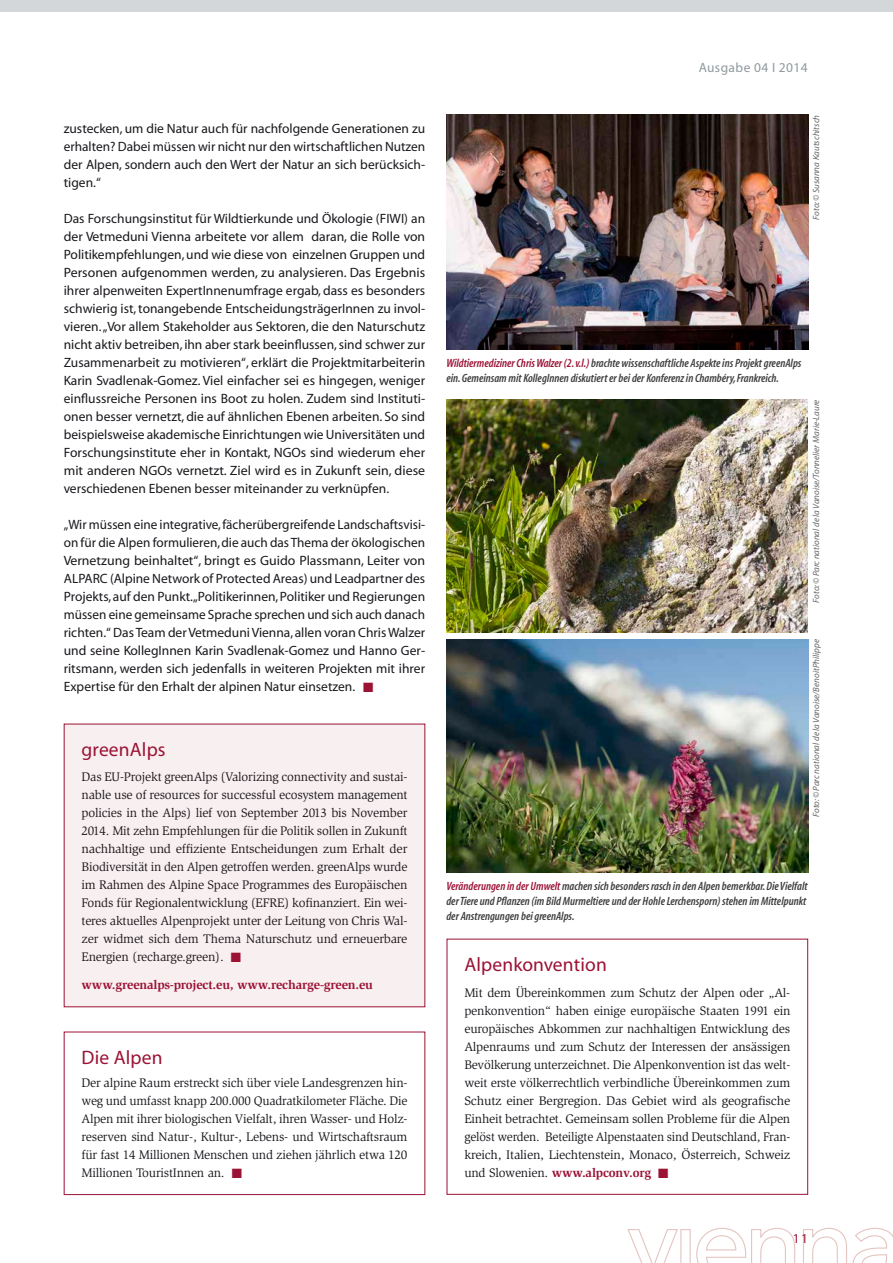
<style>
.page{position:relative;width:893px;height:1263px;background:#fff}
.page>*{position:absolute;margin:0;border:0;box-sizing:border-box;transform-origin:0 0}
.t1{font:19.5px "Myriad MM 400 600";letter-spacing:.01em;color:#9b1235}
.t2{font:13.5px/18px "Myriad MM 400 600";color:#1a171c;text-align:justify}
.t3{font:13.5px "Myriad MM 400 600";letter-spacing:.03em;color:#90999e}
.t4{font:13.5px "Myriad MM 400 600";color:#9b1235}
.t5{font:12.75px/18px "Slimbach";letter-spacing:-.015em;color:#1a171c;text-align:justify}
.t6{font:700 12.75px "Slimbach";letter-spacing:-.015em;color:#9b1235}
.t7{font:12px/15px "Myriad MM It 565 300";color:#3e3e40}
.t8{font:9px "Myriad MM It 400 600";color:#646567}
.s1{color:#9b1235}
.s2{font-weight:700;color:#9b1235}
</style>
<div class="page">
<svg style="left:627px;top:1227px;width:169px;height:36px"></svg>
<svg style="left:803px;top:1227px;width:90px;height:36px"></svg>
<div style="left:0;top:0;width:893px;height:12px;background:#d3d7da"></div>
<img style="left:446px;top:400px;width:362px;height:233px">
<img style="left:447px;top:639px;width:361px;height:233px">
<div style="left:64px;top:724px;width:361px;height:283px;background:#f8f0f0"></div>
<img style="left:447px;top:115px;width:361px;height:234px">
<div style="left:64px;top:1032px;width:361px;height:163px;border:1px solid #9b1235"></div>
<div style="left:447px;top:939px;width:361px;height:256px;border:1px solid #9b1235"></div>
<p class="t2" style="left:64px;top:120px;width:363px">zustecken, um die Natur auch für nachfolgende Generationen zu erhalten? Dabei müssen wir nicht nur den wirtschaftlichen Nutzen der Alpen, sondern auch den Wert der Natur an sich berücksich&shy;tigen.“</p>
<p class="t2" style="left:64px;top:210px;width:363px">Das Forschungsinstitut für Wildtierkunde und Ökologie (FIWI) an der Vetmeduni Vienna arbeitete vor allem daran, die Rolle von Politikempfehlungen, und wie diese von einzelnen Gruppen und Personen aufgenommen werden, zu analysieren. Das Ergebnis ihrer alpenweiten ExpertInnenumfrage ergab, dass es besonders schwierig ist, tonangebende EntscheidungsträgerInnen zu invol&shy;vieren. „Vor allem Stakeholder aus Sektoren, die den Naturschutz nicht aktiv betreiben, ihn aber stark beeinflussen, sind schwer zur Zusammenarbeit zu motivieren“, erklärt die Projektmitarbeiterin Karin Svadlenak-Gomez. Viel einfacher sei es hingegen, weniger einflussreiche Personen ins Boot zu holen. Zudem sind Instituti&shy;onen besser vernetzt, die auf ähnlichen Ebenen arbeiten. So sind beispielsweise akademische Einrichtungen wie Universitäten und Forschungsinstitute eher in Kontakt, NGOs sind wiederum eher mit anderen NGOs vernetzt. Ziel wird es in Zukunft sein, diese verschiedenen Ebenen besser miteinander zu verknüpfen.</p>
<p class="t2" style="left:64px;top:516px;width:363px">„Wir müssen eine integrative, fächerübergreifende Landschaftsvisi&shy;on für die Alpen formulieren, die auch das Thema der ökologischen Vernetzung beinhaltet“, bringt es Guido Plassmann, Leiter von ALPARC (Alpine Network of Protected Areas) und Leadpartner des Projekts, auf den Punkt. „Politikerinnen, Politiker und Regierungen müssen eine gemeinsame Sprache sprechen und sich auch danach richten.“ Das Team der Vetmeduni Vienna, allen voran Chris Walzer und seine KollegInnen Karin Svadlenak-Gomez und Hanno Ger&shy;ritsmann, werden sich jedenfalls in weiteren Projekten mit ihrer Expertise für den Erhalt der alpinen Natur einsetzen. <span class="s1">■</span></p>
<h1 class="t1" style="left:82px;top:740px;width:86px">greenAlps</h1>
<p class="t5" style="left:82px;top:768px;width:327px">Das EU-Projekt greenAlps (Valorizing connectivity and sustai&shy;nable use of resources for successful ecosystem management policies in the Alps) lief von September 2013 bis November 2014. Mit zehn Empfehlungen für die Politik sollen in Zukunft nachhaltige und effiziente Entscheidungen zum Erhalt der Biodiversität in den Alpen getroffen werden. greenAlps wurde im Rahmen des Alpine Space Programmes des Europäischen Fonds für Regionalentwicklung (EFRE) kofinanziert. Ein wei&shy;teres aktuelles Alpenprojekt unter der Leitung von Chris Wal&shy;zer widmet sich dem Thema Naturschutz und erneuerbare Energien (recharge.green). <span class="s1">■</span></p>
<p class="t6" style="left:82px;top:977px;width:293px">www.greenalps-project.eu, www.recharge-green.eu</p>
<h1 class="t1" style="left:82px;top:1048px;width:83px">Die Alpen</h1>
<p class="t5" style="left:82px;top:1074px;width:327px">Der alpine Raum erstreckt sich über viele Landesgrenzen hin&shy;weg und umfasst knapp 200.000 Quadratkilometer Fläche. Die Alpen mit ihrer biologischen Vielfalt, ihren Wasser- und Holz&shy;reserven sind Natur-, Kultur-, Lebens- und Wirtschaftsraum für fast 14 Millionen Menschen und ziehen jährlich etwa 120<br>Millionen TouristInnen an. <span class="s1">■</span></p>
<p class="t3" style="left:699px;top:61px;width:111px">Ausgabe 04 I 2014</p>
<p class="t8" style="left:812px;top:220px;width:106px;rotate:-90deg">Foto: ©Susanna Kautschitsch</p>
<p class="t7" style="left:446px;top:356px;width:357px"><span class="s1">Wildtiermediziner Chris Walzer (2. v.l.)</span> brachte wissenschaftliche Aspekte ins Projekt greenAlps ein. Gemeinsam mit KollegInnen diskutiert er bei der Konferenz in Chambéry, Frankreich.</p>
<p class="t8" style="left:812px;top:603px;width:205px;rotate:-90deg">Foto: ©Parc national de la Vanoise/Tonnelier Marie-Laure</p>
<p class="t8" style="left:812px;top:817px;width:179px;rotate:-90deg">Foto: ©Parc national de la Vanoise/BenoitPhilippe</p>
<p class="t7" style="left:446px;top:879px;width:363px;text-align:justify"><span class="s1">Veränderungen in der Umwelt</span> machen sich besonders rasch in den Alpen bemerkbar. Die Vielfalt der Tiere und Pflanzen (im Bild Murmeltiere und der Hohle Lerchensporn) stehen im Mittelpunkt der Anstrengungen bei greenAlps.</p>
<h1 class="t1" style="left:464px;top:955px;width:144px">Alpenkonvention</h1>
<p class="t5" style="left:464px;top:984px;width:327px">Mit dem Übereinkommen zum Schutz der Alpen oder „Al&shy;penkonvention“ haben einige europäische Staaten 1991 ein europäisches Abkommen zur nachhaltigen Entwicklung des Alpenraums und zum Schutz der Interessen der ansässigen Bevölkerung unterzeichnet. Die Alpenkonvention ist das welt&shy;weit erste völkerrechtlich verbindliche Übereinkommen zum Schutz einer Bergregion. Das Gebiet wird als geografische Einheit betrachtet. Gemeinsam sollen Probleme für die Alpen gelöst werden. Beteiligte Alpenstaaten sind Deutschland, Fran&shy;kreich, Italien, Liechtenstein, Monaco, Österreich, Schweiz und Slowenien. <span class="s2">www.alpconv.org</span> <span class="s1">■</span></p>
<p class="t4" style="left:793px;top:1232px;width:17px">11</p>
</div>
